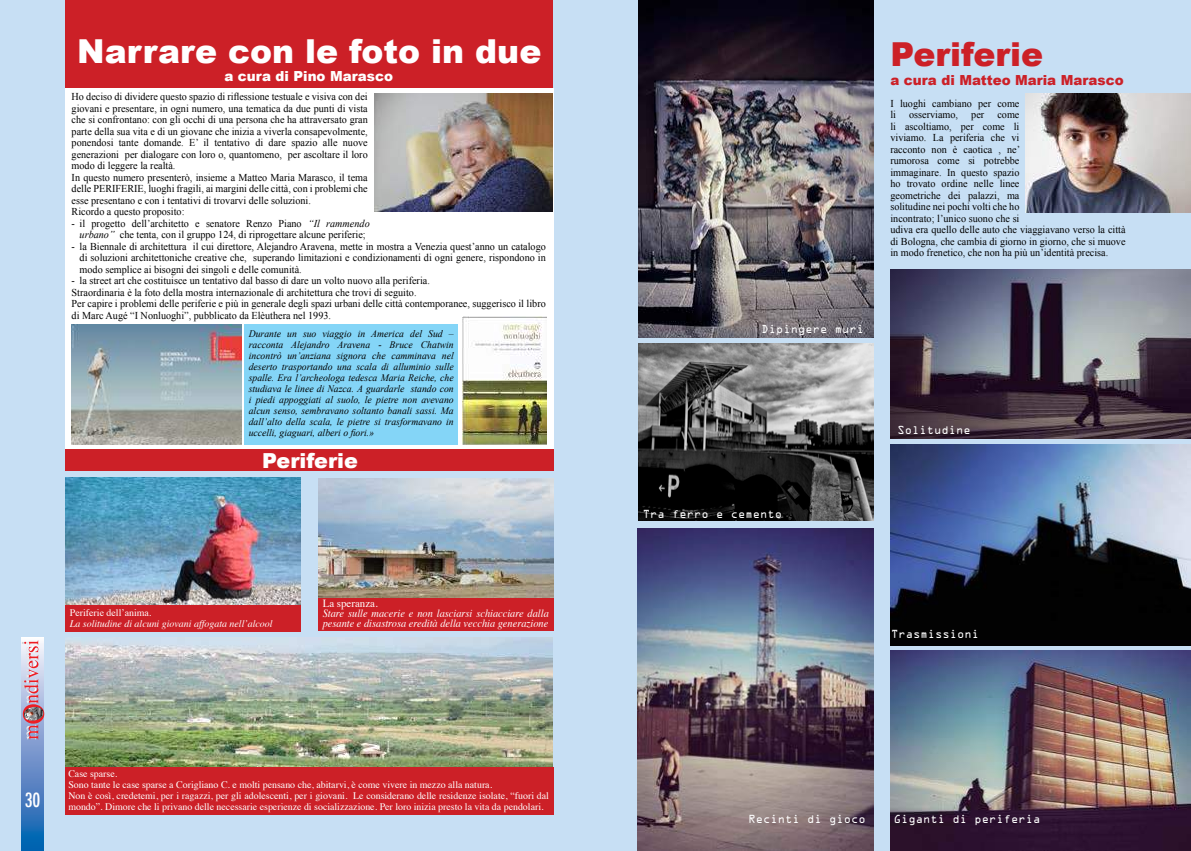
<style>
.page{position:relative;width:1191px;height:851px;background:#fff}
.page>*{position:absolute;margin:0;border:0;box-sizing:border-box;transform-origin:0 0}
.t1{font:900 33px "Arial";color:#fff}
.t2{font:900 33px "Arial";color:#cc2027}
.t3{font:900 20.7px "Arial";color:#fff}
.t4{font:500 condensed 19px "Futura";color:#fff}
.t5{font:900 13.9px "Arial";color:#cc2027}
.t6{font:900 13.9px "Arial";color:#fff}
.t7{font:italic 11px/10px "Times";color:#fff;scale:.94 1}
.t8{font:11px "Times";color:#fff}
.t9{font:10.5px/11.5px "Times New Roman";color:#000}
.t10{font:10.5px "OCRA Std";color:#fff}
.t11{font:italic 10px/11px "Times New Roman";color:#000;text-align:justify}
.t12{font:10px/11px "Times";color:#fff}
.t13{font:italic 10px "Times";color:#fff}
.s1{font-style:italic}
</style>
<div class="page">
<div style="left:0;top:0;width:1191px;height:850px;background:#c7dff4"></div>
<div style="left:65px;top:88px;width:489px;height:361px;background:#fff"></div>
<svg style="left:22px;top:637px;width:22px;height:213px;background:#4c81c1"></svg>
<svg style="left:22px;top:640px;width:22px;height:99px;background:#ceb0c5"></svg>
<img style="left:24px;top:706px;width:19px;height:14px">
<div style="left:65px;top:0;width:488px;height:88px;background:#cc2027"></div>
<img style="left:374px;top:93px;width:179px;height:119px">
<div style="left:65px;top:449px;width:489px;height:22px;background:#cc2027"></div>
<img style="left:72px;top:325px;width:169px;height:119px">
<img style="left:462px;top:316px;width:84px;height:129px">
<img style="left:65px;top:477px;width:236px;height:128px">
<img style="left:318px;top:478px;width:235px;height:120px">
<img style="left:65px;top:637px;width:488px;height:130px">
<div style="left:65px;top:605px;width:236px;height:26px;background:#cc2027"></div>
<div style="left:318px;top:598px;width:236px;height:33px;background:#cc2027"></div>
<img style="left:1025px;top:93px;width:166px;height:119px">
<img style="left:638px;top:343px;width:236px;height:177px">
<img style="left:638px;top:528px;width:235px;height:322px">
<img style="left:638px;top:0;width:236px;height:337px">
<img style="left:890px;top:269px;width:301px;height:170px">
<img style="left:890px;top:650px;width:301px;height:200px">
<div style="left:244px;top:325px;width:214px;height:120px;background:#84d5f7"></div>
<div style="left:65px;top:767px;width:489px;height:47px;background:#cc2027"></div>
<img style="left:890px;top:445px;width:301px;height:200px">
<h1 class="t1" style="left:77px;top:27px;width:465px">Narrare con le foto in due</h1>
<h3 class="t6" style="left:224px;top:66px;width:170px">a cura di Pino Marasco</h3>
<p class="t9" style="left:72px;top:91px;width:298px">Ho deciso di dividere questo spazio di riflessione testuale e visiva con dei giovani e presentare, in ogni numero, una tematica da due punti di vista che si confrontano: con gli occhi di una persona che ha attraversato gran parte della sua vita e di un giovane che inizia a viverla consapevolmente, ponendosi tante domande. E’ il tentativo di dare spazio alle nuove generazioni per dialogare con loro o, quantomeno, per ascoltare il loro modo di leggere la realtà.<br>In questo numero presenterò, insieme a Matteo Maria Marasco, il tema delle PERIFERIE, luoghi fragili, ai margini delle città, con i problemi che esse presentano e con i tentativi di trovarvi delle soluzioni.<br>Ricordo a questo proposito:</p>
<p class="t9" style="left:72px;top:217px;width:300px;text-align:center">- il progetto dell’architetto e senatore Renzo Piano <span class="s1">“Il rammendo urbano”</span> che tenta, con il gruppo 124, di riprogettare alcune periferie;</p>
<p class="t9" style="left:80px;top:240px;width:468px;text-align:justify;text-indent:-8px">- la Biennale di architettura il cui direttore, Alejandro Aravena, mette in mostra a Venezia quest’anno un catalogo di soluzioni architettoniche creative che, superando limitazioni e condizionamenti di ogni genere, rispondono in modo semplice ai bisogni dei singoli e delle comunità.</p>
<p class="t9" style="left:72px;top:275px;width:476px">- la street art che costituisce un tentativo dal basso di dare un volto nuovo alla periferia.<br>Straordinaria è la foto della mostra internazionale di architettura che trovi di seguito.<br>Per capire i problemi delle periferie e più in generale degli spazi urbani delle città contemporanee, suggerisco il libro di Marc Augé “I Nonluoghi”, pubblicato da Elèuthera nel 1993.</p>
<p class="t11" style="left:249px;top:327px;width:206px">Durante un suo viaggio in America del Sud – racconta Alejandro Aravena - Bruce Chatwin incontrò un’anziana signora che camminava nel deserto trasportando una scala di alluminio sulle spalle. Era l’archeologa tedesca Maria Reiche, che studiava le linee di Nazca. A guardarle stando con i piedi appoggiati al suolo, le pietre non avevano alcun senso, sembravano soltanto banali sassi. Ma dall’alto della scala, le pietre si trasformavano in uccelli, giaguari, alberi o fiori.»</p>
<h2 class="t3" style="left:262px;top:445px;width:97px">Periferie</h2>
<p class="t12" style="left:70px;top:606px;width:83px">Periferie dell’anima.</p>
<p class="t13" style="left:70px;top:614px;width:204px">La solitudine di alcuni giovani affogata nell’alcool</p>
<p class="t8" style="left:323px;top:593px;width:57px">La speranza.</p>
<p class="t7" style="left:323px;top:607px;width:242px">Stare sulle macerie e non lasciarsi schiacciare dalla pesante e disastrosa eredità della vecchia generazione</p>
<h3 class="t4" style="left:25px;top:787px;width:17px">30</h3>
<p class="t12" style="left:68px;top:767px;width:482px">Case sparse.<br>Sono tante le case sparse a Corigliano C. e molti pensano che, abitarvi, è come vivere in mezzo alla natura.<br>Non è così, credetemi, per i ragazzi, per gli adolescenti, per i giovani. Le considerano delle residenze isolate, “fuori dal mondo”. Dimore che li privano delle necessarie esperienze di socializzazione. Per loro inizia presto la vita da pendolari.</p>
<p class="t10" style="left:761px;top:324px;width:104px">Dipingere muri</p>
<h1 class="t2" style="left:890px;top:30px;width:154px">Periferie</h1>
<h3 class="t5" style="left:890px;top:70px;width:235px">a cura di Matteo Maria Marasco</h3>
<p class="t9" style="left:890px;top:97px;width:237px">I luoghi cambiano per come<br>li osserviamo, per come<br>li ascoltiamo, per come li<br>viviamo. La periferia che vi<br>racconto non è caotica , ne’<br>rumorosa come si potrebbe<br>immaginare. In questo spazio<br>ho trovato ordine nelle linee<br>geometriche dei palazzi, ma<br>solitudine nei pochi volti che ho<br>incontrato; l’unico suono che si<br>udiva era quello delle auto che viaggiavano verso la città di Bologna, che cambia di giorno in giorno, che si muove in modo frenetico, che non ha più un’identità precisa.</p>
<p class="t10" style="left:643px;top:509px;width:141px">Tra ferro e cemento</p>
<p class="t10" style="left:897px;top:425px;width:75px">Solitudine</p>
<p class="t10" style="left:891px;top:629px;width:89px">Trasmissioni</p>
<p class="t10" style="left:748px;top:813px;width:119px">Recinti di gioco</p>
<p class="t10" style="left:893px;top:813px;width:148px">Giganti di periferia</p>
</div>
